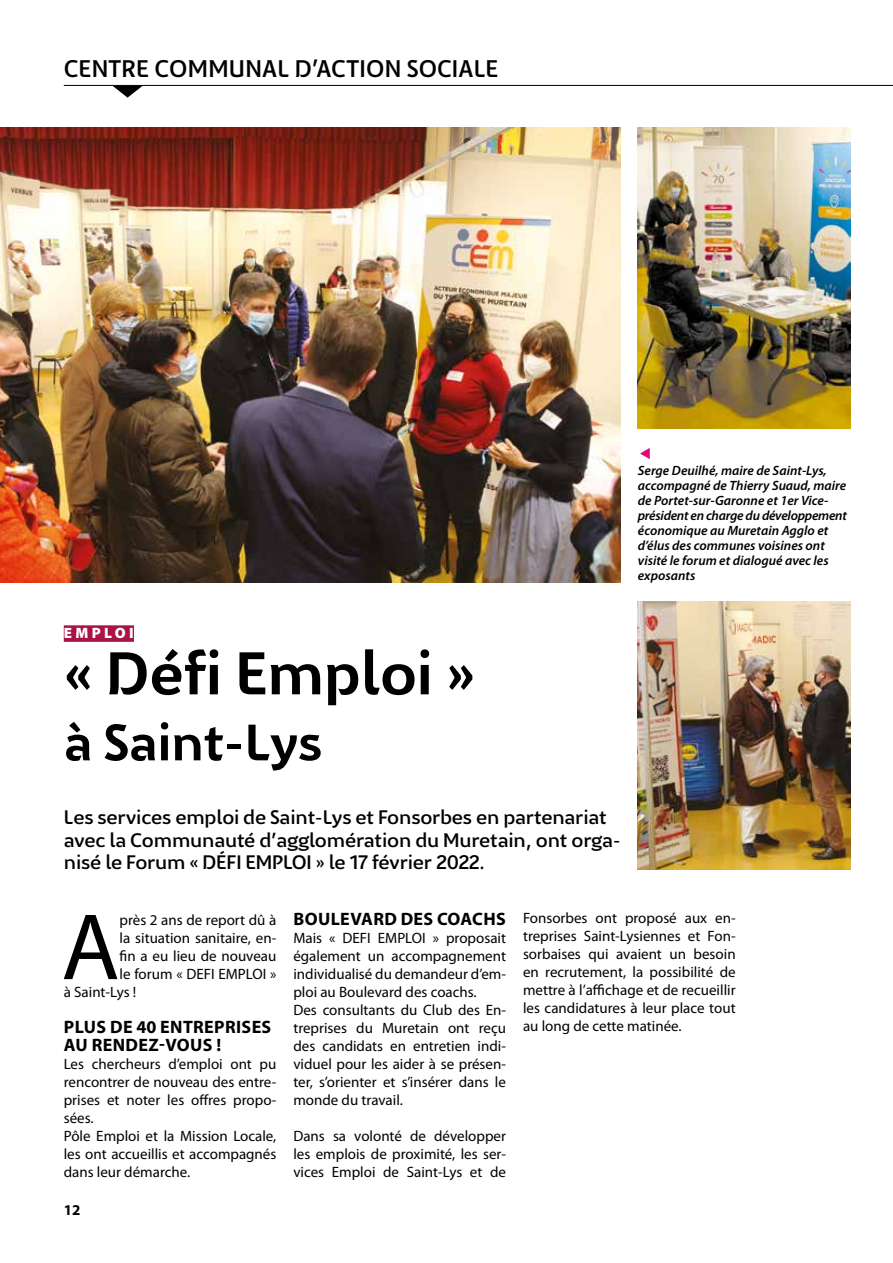
<style>
.page{position:relative;width:893px;height:1263px;background:#fff}
.page>*{position:absolute;margin:0;border:0;box-sizing:border-box;transform-origin:0 0}
.t1{font:95.1px "Myriad Pro";color:#000}
.t2{font:700 60px "Elen Sans";color:#000}
.t3{font:700 51px "Elen Sans";letter-spacing:-.005em;color:#000}
.t4{font:500 24px "Elen Sans";letter-spacing:.01em;color:#000}
.t5{font:500 19.5px/22.5px "Elen Sans";letter-spacing:-.01em;color:#000}
.t6{font:700 18px/18px "Myriad Pro";letter-spacing:.02em;color:#000}
.t7{font:15px/18px "Myriad Pro";color:#000}
.t8{font:900 15px "Myriad Pro";letter-spacing:.22em;color:#fff}
.t9{font:700 15px "Myriad Pro";color:#000}
.t10{font:italic 600 13.5px/15px "Myriad Pro";color:#000}
</style>
<div class="page">
<svg style="left:113px;top:86px;width:30px;height:12px"></svg>
<hr style="left:64px;top:85px;width:829px;height:1px;background:#000">
<div style="left:64px;top:625px;width:70px;height:17px;background:#aa1346"></div>
<img style="left:0;top:128px;width:621px;height:455px">
<img style="left:638px;top:602px;width:212px;height:268px">
<img style="left:638px;top:128px;width:212px;height:301px">
<h3 class="t4" style="left:64px;top:52px;width:436px">CENTRE COMMUNAL D’ACTION SOCIALE</h3>
<p class="t8" style="left:64px;top:623px;width:71px">EMPLOI</p>
<h2 class="t2" style="left:64px;top:632px;width:413px">« Défi Emploi »</h2>
<h3 class="t3" style="left:64px;top:708px;width:260px">à Saint-Lys</h3>
<h3 class="t5" style="left:64px;top:805px;width:558px">Les services emploi de Saint-Lys et Fonsorbes en partenariat avec la Communauté d’agglomération du Muretain, ont orga&shy;nisé le Forum « DÉFI EMPLOI » le 17 février 2022.</h3>
<p class="t10" style="left:638px;top:463px;width:211px">Serge Deuilhé, maire de Saint-Lys, accompagné de Thierry Suaud, maire de Portet-sur-Garonne et 1er Vice&shy;président en charge du développement économique au Muretain Agglo et d’élus des communes voisines ont visité le forum et dialogué avec les exposants</p>
<h1 class="t1" style="left:61px;top:888px;width:60px">A</h1>
<p class="t7" style="left:120px;top:911px;width:158px">près 2 ans de report dû à</p>
<p class="t7" style="left:120px;top:929px;width:158px">la situation sanitaire, en-</p>
<p class="t7" style="left:120px;top:947px;width:158px">fin a eu lieu de nouveau</p>
<p class="t7" style="left:120px;top:965px;width:158px">le forum « DEFI EMPLOI »</p>
<p class="t7" style="left:64px;top:983px;width:74px">à Saint-Lys !</p>
<p class="t6" style="left:64px;top:1017px;width:209px">PLUS DE 40 ENTREPRISES<br>AU RENDEZ-VOUS !</p>
<p class="t7" style="left:64px;top:1055px;width:214px">Les chercheurs d’emploi ont pu rencontrer de nouveau des entre&shy;prises et noter les offres propo&shy;sées.<br>Pôle Emploi et la Mission Locale, les ont accueillis et accompagnés dans leur démarche.</p>
<p class="t9" style="left:64px;top:1200px;width:18px">12</p>
<p class="t6" style="left:294px;top:909px;width:214px">BOULEVARD DES COACHS</p>
<p class="t7" style="left:293px;top:929px;width:214px">Mais « DEFI EMPLOI » proposait également un accompagnement individualisé du demandeur d’em&shy;ploi au Boulevard des coachs.<br>Des consultants du Club des En&shy;treprises du Muretain ont reçu des candidats en entretien indi&shy;viduel pour les aider à se présen&shy;ter, s’orienter et s’insérer dans le monde du travail.</p>
<p class="t7" style="left:293px;top:1127px;width:214px;text-align:justify">Dans sa volonté de développer les emplois de proximité, les ser&shy;vices Emploi de Saint-Lys et de</p>
<p class="t7" style="left:523px;top:909px;width:214px;text-align:justify">Fonsorbes ont proposé aux en&shy;treprises Saint-Lysiennes et Fon&shy;sorbaises qui avaient un besoin en recrutement, la possibilité de mettre à l’affichage et de recueillir les candidatures à leur place tout au long de cette matinée.</p>
</div>
